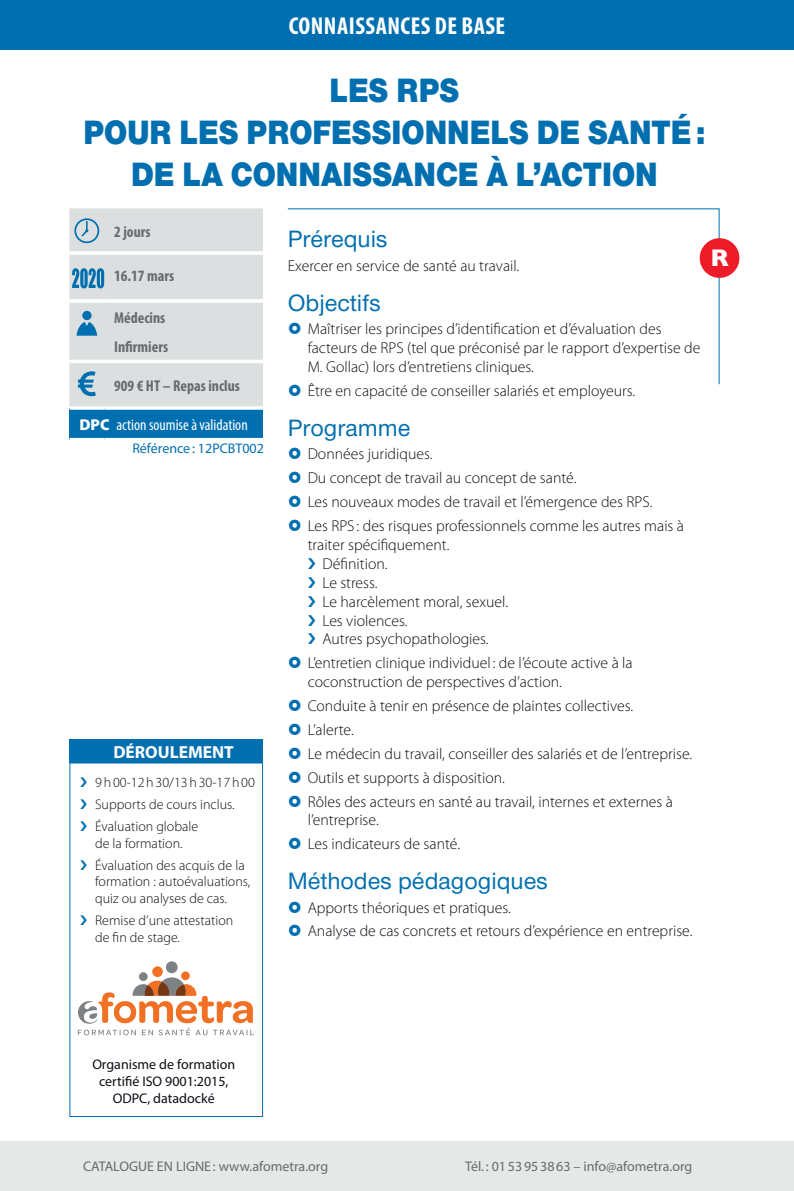
<style>
.page{position:relative;width:794px;height:1191px;background:#fff}
.page>*{position:absolute;margin:0;border:0;box-sizing:border-box;transform-origin:0 0}
.Titre_stage{font:900 35px/42px "Nimbus Sans Novus T";color:#006fb0;text-align:center;scale:.9 1}
.Titre_inter{font:500 24.5px "Nimbus Sans Novus T";color:#006fb0}
.en-tete{font:700 condensed 24.5px "Myriad Pro";letter-spacing:.02em;color:#fff}
.en-tete-2{font:700 24.5px "Gill Sans";color:#fff}
.t1{font:700 17.5px "Myriad Pro";color:#fff}
.Contenu{font:300 15.75px/18.9px "Myriad Pro";color:#0e0c14}
.taxo_duree{font:700 condensed 15.75px "Myriad Pro";color:#666b6d}
.taxo_duree-2{font:condensed 15.75px "Myriad Pro";color:#fff}
.t2{font:300 14px/21.7px "Myriad Pro";color:#0e0c14}
.t3{font:14px "Myriad Pro";color:#666b6d}
.t4{font:14px/16.8px "Myriad Pro";color:#0e0c14;text-align:center}
.t5{font:14px "Myriad Pro";color:#006fb0}
.s1{font-weight:900;font-stretch:normal}
</style>
<div class="page">
<div style="left:0;top:1141px;width:794px;height:50px;background:#e5e8e7"></div>
<div style="left:0;top:0;width:794px;height:50px;background:#006fb0"></div>
<div style="left:69px;top:739px;width:194px;height:23px;background:#006fb0"></div>
<svg style="left:287px;top:208px;width:433px;height:177px"></svg>
<div style="left:139px;top:972px;width:9px;height:9px;background:#7d8183;border-radius:50%"></div>
<div style="left:181px;top:971px;width:9px;height:9px;background:#f17023;border-radius:50%"></div>
<div style="left:152px;top:966px;width:11px;height:11px;background:#f17023;border-radius:50%"></div>
<div style="left:166px;top:961px;width:12px;height:12px;background:#7d8183;border-radius:50%"></div>
<svg style="left:78px;top:977px;width:176px;height:58px"></svg>
<div style="left:69px;top:762px;width:194px;height:355px;border:1px solid #006fb0"></div>
<div style="left:69px;top:208px;width:194px;height:198px;background:#dcdfdf"></div>
<div style="left:69px;top:408px;width:194px;height:32px;background:#006fb0"></div>
<hr style="left:69px;top:251px;width:35px;height:4px;background:#fff">
<hr style="left:104px;top:251px;width:159px;height:4px;background:#fff">
<hr style="left:69px;top:299px;width:35px;height:4px;background:#f8f8f8">
<hr style="left:104px;top:299px;width:159px;height:4px;background:#f8f8f8">
<hr style="left:69px;top:360px;width:35px;height:3px;background:#fff">
<hr style="left:104px;top:360px;width:159px;height:3px;background:#fff">
<svg style="left:69px;top:406px;width:35px;height:4px"></svg>
<hr style="left:69px;top:438px;width:35px;height:3px;background:#fff">
<hr style="left:104px;top:438px;width:159px;height:3px;background:#fff">
<svg style="left:104px;top:406px;width:159px;height:4px"></svg>
<svg style="left:74px;top:218px;width:25px;height:25px"></svg>
<svg style="left:72px;top:268px;width:32px;height:20px"></svg>
<svg style="left:76px;top:311px;width:21px;height:25px"></svg>
<svg style="left:78px;top:371px;width:18px;height:25px"></svg>
<div style="left:699px;top:238px;width:40px;height:40px;background:#ed1c28;border-radius:50%"></div>
<svg style="left:289px;top:323px;width:11px;height:11px"></svg>
<p class="en-tete" style="left:289px;top:11px;width:218px">CONNAISSANCES DE BASE</p>
<p class="Titre_stage" style="left:83px;top:68px;width:693px">LES RPS<br>POUR LES PROFESSIONNELS DE SANTÉ:<br>DE LA CONNAISSANCE À L’ACTION</p>
<p class="taxo_duree" style="left:114px;top:221px;width:38px">2 jours</p>
<p class="taxo_duree" style="left:114px;top:266px;width:62px">16.17 mars</p>
<p class="taxo_duree" style="left:114px;top:307px;width:53px">Médecins</p>
<p class="taxo_duree" style="left:114px;top:336px;width:56px">Infirmiers</p>
<p class="taxo_duree" style="left:114px;top:375px;width:127px">909 € HT – Repas inclus</p>
<p class="taxo_duree-2" style="left:79px;top:415px;width:170px"><span class="s1">DPC</span> action soumise à validation</p>
<p class="t5" style="left:132px;top:440px;width:133px">Référence: 12PCBT002</p>
<p class="t1" style="left:113px;top:740px;width:122px">DÉROULEMENT</p>
<p class="t2" style="left:95px;top:771px;width:161px">9h00-12h30/13h30-17h00<br>Supports de cours inclus.<br>Évaluation globale</p>
<p class="t2" style="left:95px;top:832px;width:151px">de la formation.<br>Évaluation des acquis de la</p>
<p class="t2" style="left:95px;top:873px;width:157px;line-height:16.8px">formation : autoévaluations, quiz ou analyses de cas.</p>
<p class="t2" style="left:95px;top:911px;width:140px;line-height:16.8px">Remise d’une attestation de fin de stage.</p>
<p class="Titre_inter" style="left:288px;top:225px;width:101px">Prérequis</p>
<p class="Contenu" style="left:288px;top:256px;width:233px">Exercer en service de santé au travail.</p>
<p class="Titre_inter" style="left:288px;top:288px;width:94px">Objectifs</p>
<p class="Contenu" style="left:308px;top:320px;width:394px">Maîtriser les principes d’identification et d’évaluation des facteurs de RPS (tel que préconisé par le rapport d’expertise de<br>M. Gollac) lors d’entretiens cliniques.</p>
<p class="Contenu" style="left:308px;top:381px;width:329px">Être en capacité de conseiller salariés et employeurs.</p>
<p class="Titre_inter" style="left:288px;top:413px;width:124px">Programme</p>
<p class="Contenu" style="left:308px;top:444px;width:126px">Données juridiques.</p>
<p class="Contenu" style="left:308px;top:468px;width:270px">Du concept de travail au concept de santé.</p>
<p class="Contenu" style="left:308px;top:492px;width:346px">Les nouveaux modes de travail et l’émergence des RPS.</p>
<p class="Contenu" style="left:308px;top:516px;width:378px">Les RPS : des risques professionnels comme les autres mais à traiter spécifiquement.</p>
<p class="Contenu" style="left:322px;top:554px;width:67px">Définition.</p>
<p class="Contenu" style="left:322px;top:573px;width:57px">Le stress.</p>
<p class="Contenu" style="left:322px;top:592px;width:187px">Le harcèlement moral, sexuel.</p>
<p class="Contenu" style="left:322px;top:610px;width:87px">Les violences.</p>
<p class="Contenu" style="left:322px;top:629px;width:168px">Autres psychopathologies.</p>
<p class="Contenu" style="left:308px;top:653px;width:326px">L’entretien clinique individuel : de l’écoute active à la coconstruction de perspectives d’action.</p>
<p class="Contenu" style="left:308px;top:696px;width:327px">Conduite à tenir en présence de plaintes collectives.</p>
<p class="Contenu" style="left:308px;top:720px;width:48px">L’alerte.</p>
<p class="Contenu" style="left:308px;top:744px;width:386px">Le médecin du travail, conseiller des salariés et de l’entreprise.</p>
<p class="Contenu" style="left:308px;top:768px;width:199px">Outils et supports à disposition.</p>
<p class="Contenu" style="left:308px;top:791px;width:367px">Rôles des acteurs en santé au travail, internes et externes à l’entreprise.</p>
<p class="Contenu" style="left:308px;top:834px;width:154px">Les indicateurs de santé.</p>
<p class="Titre_inter" style="left:288px;top:866px;width:262px">Méthodes pédagogiques</p>
<p class="Contenu" style="left:308px;top:897px;width:205px">Apports théoriques et pratiques.</p>
<p class="Contenu" style="left:308px;top:921px;width:386px">Analyse de cas concrets et retours d’expérience en entreprise.</p>
<p class="en-tete-2" style="left:710px;top:239px;width:20px">R</p>
<p class="t4" style="left:92px;top:1055px;width:144px">Organisme de formation certifié ISO 9001:2015,<br>ODPC, datadocké</p>
<p class="t3" style="left:83px;top:1157px;width:246px">CATALOGUE EN LIGNE : www.afometra.org</p>
<p class="t3" style="left:465px;top:1157px;width:229px">Tél. : 0153953863 – info@afometra.org</p>
</div>
